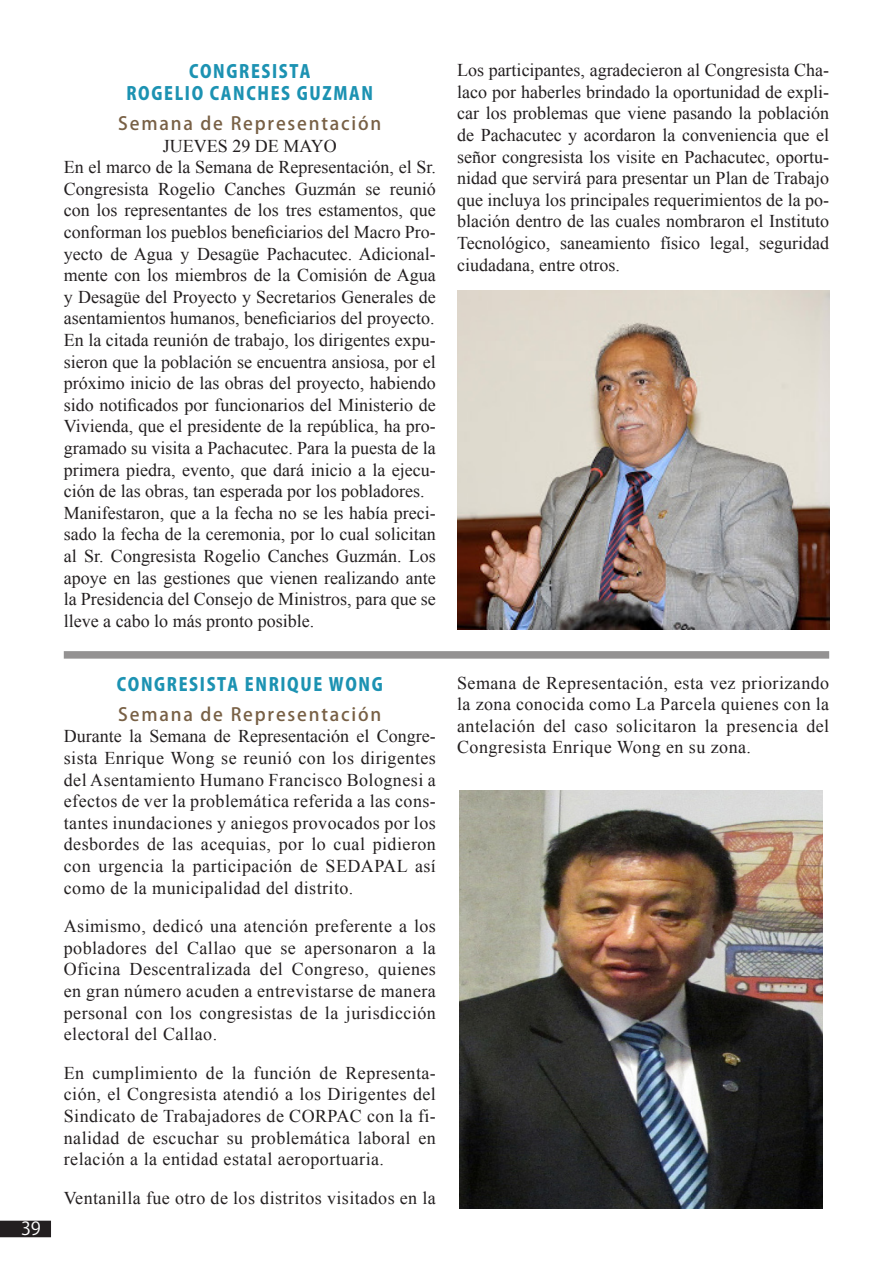
<style>
.page{position:relative;width:893px;height:1263px;background:#fff}
.page>*{position:absolute;margin:0;border:0;box-sizing:border-box;transform-origin:0 0}
.t1{font:18px/21.6px "Times New Roman";letter-spacing:.025em;color:#231f20;text-align:justify}
.subtit2{font:800 18px/21.6px "Koz Go Pro";letter-spacing:.1em;color:#1c92b2;text-align:center;scale:.9 1}
.subtit4{font:500 18px "Koz Go Pro";letter-spacing:.1em;color:#786045}
.t2{font:18px "Times New Roman";color:#231f20}
.t3{font:18px "Koz Go Pro";color:#fff}
</style>
<div class="page">
<div style="left:1px;top:1221px;width:49px;height:15px;background:#231f20"></div>
<div style="left:0;top:1221px;width:51px;height:16px;border:2px solid #231f20"></div>
<img style="left:460px;top:791px;width:362px;height:417px">
<img style="left:457px;top:290px;width:372px;height:339px">
<div style="left:64px;top:651px;width:765px;height:8px;background:#949292"></div>
<p class="t3" style="left:21px;top:1217px;width:21px">39</p>
<p class="subtit2" style="left:126px;top:62px;width:276px">CONGRESISTA<br>ROGELIO CANCHES GUZMAN</p>
<p class="subtit4" style="left:118px;top:112px;width:265px">Semana de Representación</p>
<p class="t2" style="left:163px;top:133px;width:175px">JUEVES 29 DE MAYO</p>
<p class="t1" style="left:64px;top:156px;width:374px">En el marco de la Semana de Representación, el Sr.<br>Congresista Rogelio Canches Guzmán se reunió con los representantes de los tres estamentos, que conforman los pueblos beneficiarios del Macro Pro&shy;yecto de Agua y Desagüe Pachacutec. Adicional&shy;mente con los miembros de la Comisión de Agua y Desagüe del Proyecto y Secretarios Generales de asentamientos humanos, beneficiarios del proyecto.</p>
<p class="t1" style="left:64px;top:329px;width:374px">En la citada reunión de trabajo, los dirigentes expu&shy;sieron que la población se encuentra ansiosa, por el próximo inicio de las obras del proyecto, habiendo sido notificados por funcionarios del Ministerio de Vivienda, que el presidente de la república, ha pro&shy;gramado su visita a Pachacutec. Para la puesta de la primera piedra, evento, que dará inicio a la ejecu&shy;ción de las obras, tan esperada por los pobladores.</p>
<p class="t1" style="left:64px;top:502px;width:374px">Manifestaron, que a la fecha no se les había preci&shy;sado la fecha de la ceremonia, por lo cual solicitan al Sr. Congresista Rogelio Canches Guzmán. Los apoye en las gestiones que vienen realizando ante la Presidencia del Consejo de Ministros, para que se lleve a cabo lo más pronto posible.</p>
<p class="subtit2" style="left:117px;top:674px;width:297px">CONGRESISTA ENRIQUE WONG</p>
<p class="subtit4" style="left:118px;top:703px;width:265px">Semana de Representación</p>
<p class="t1" style="left:64px;top:725px;width:374px">Durante la Semana de Representación el Congre&shy;sista Enrique Wong se reunió con los dirigentes del Asentamiento Humano Francisco Bolognesi a efectos de ver la problemática referida a las cons&shy;tantes inundaciones y aniegos provocados por los desbordes de las acequias, por lo cual pidieron con urgencia la participación de SEDAPAL así como de la municipalidad del distrito.</p>
<p class="t1" style="left:64px;top:915px;width:374px">Asimismo, dedicó una atención preferente a los pobladores del Callao que se apersonaron a la Oficina Descentralizada del Congreso, quienes en gran número acuden a entrevistarse de manera personal con los congresistas de la jurisdicción electoral del Callao.</p>
<p class="t1" style="left:64px;top:1062px;width:374px">En cumplimiento de la función de Representa&shy;ción, el Congresista atendió a los Dirigentes del Sindicato de Trabajadores de CORPAC con la fi&shy;nalidad de escuchar su problemática laboral en relación a la entidad estatal aeroportuaria.</p>
<p class="t1" style="left:64px;top:1187px;width:374px">Ventanilla fue otro de los distritos visitados en la</p>
<p class="t1" style="left:457px;top:59px;width:374px">Los participantes, agradecieron al Congresista Cha&shy;laco por haberles brindado la oportunidad de expli&shy;car los problemas que viene pasando la población de Pachacutec y acordaron la conveniencia que el señor congresista los visite en Pachacutec, oportu&shy;nidad que servirá para presentar un Plan de Trabajo que incluya los principales requerimientos de la po&shy;blación dentro de las cuales nombraron el Instituto Tecnológico, saneamiento físico legal, seguridad ciudadana, entre otros.</p>
<p class="t1" style="left:457px;top:671px;width:374px">Semana de Representación, esta vez priorizando la zona conocida como La Parcela quienes con la antelación del caso solicitaron la presencia del Congresista Enrique Wong en su zona.</p>
</div>
